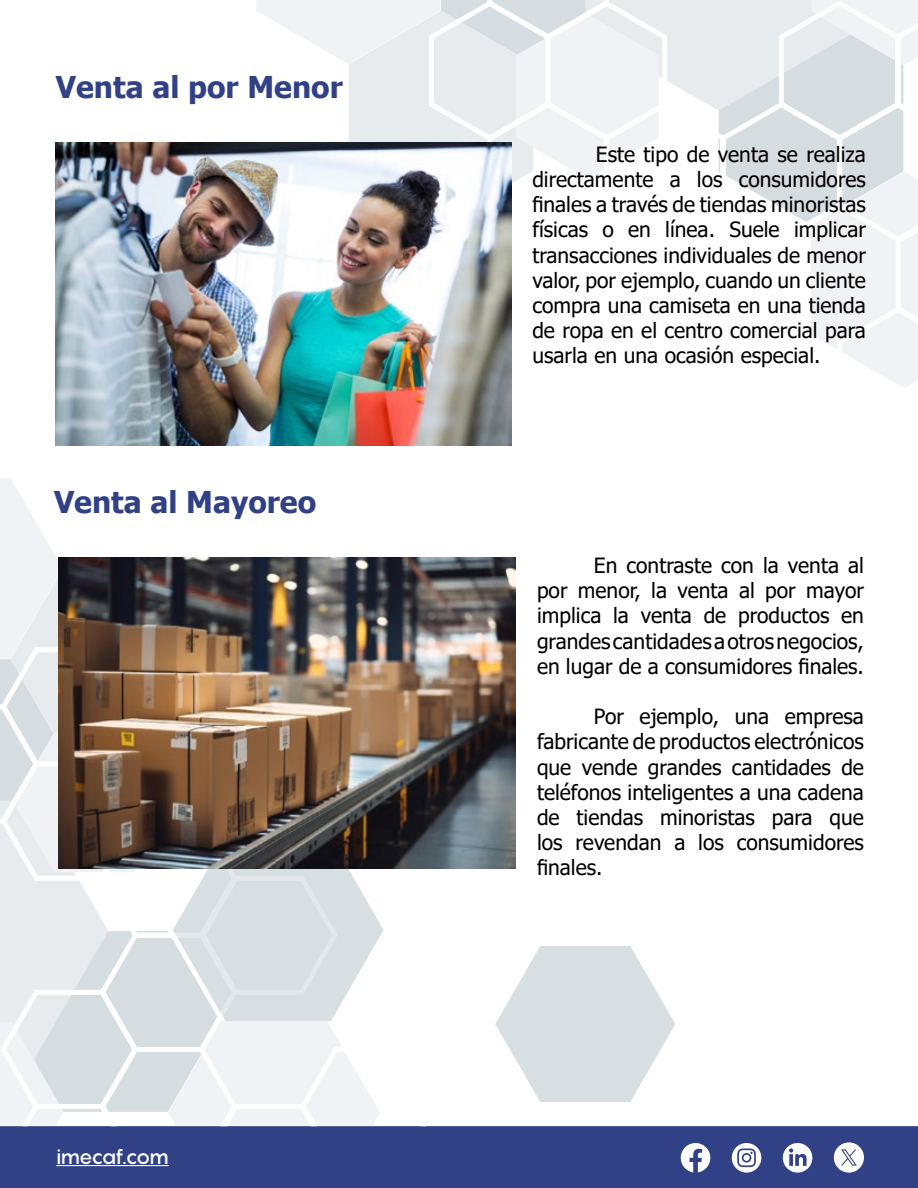
<style>
.page{position:relative;width:918px;height:1188px;background:#fff}
.page>*{position:absolute;margin:0;border:0;box-sizing:border-box;transform-origin:0 0}
.t1{font:700 30px "Tahoma";color:#314185}
.t2{font:21px/25.2px "Tahoma";color:#000;text-align:justify}
.t3{font:500 21px "Pangram";letter-spacing:-.075em;color:#fff}
</style>
<div class="page">
<svg style="left:256px;top:0;width:169px;height:143px"></svg>
<svg style="left:425px;top:0;width:493px;height:446px"></svg>
<div style="left:0;top:1126px;width:918px;height:62px;background:#314185;border:2px solid #314185"></div>
<hr style="left:56px;top:1165px;width:113px;height:1px;background:#fff">
<svg style="left:681px;top:1143px;width:29px;height:29px"></svg>
<svg style="left:732px;top:1143px;width:29px;height:30px"></svg>
<svg style="left:783px;top:1143px;width:29px;height:30px"></svg>
<svg style="left:834px;top:1142px;width:30px;height:31px"></svg>
<svg style="left:495px;top:946px;width:180px;height:156px"></svg>
<svg style="left:0;top:478px;width:59px;height:165px"></svg>
<svg style="left:0;top:643px;width:441px;height:483px"></svg>
<img style="left:56px;top:143px;width:455px;height:303px">
<img style="left:59px;top:557px;width:457px;height:311px">
<h1 class="t1" style="left:56px;top:66px;width:288px">Venta al por Menor</h1>
<h1 class="t1" style="left:54px;top:481px;width:264px">Venta al Mayoreo</h1>
<p class="t3" style="left:56px;top:1142px;width:114px">imecaf.com</p>
<p class="t2" style="left:532px;top:143px;width:335px;text-indent:64px">Este tipo de venta se realiza directamente a los consumidores finales a través de tiendas minoristas físicas o en línea. Suele implicar transacciones individuales de menor valor, por ejemplo, cuando un cliente compra una camiseta en una tienda de ropa en el centro comercial para usarla en una ocasión especial.</p>
<p class="t2" style="left:537px;top:554px;width:329px;text-indent:57px">En contraste con la venta al por menor, la venta al por mayor implica la venta de productos en grandes cantidades a otros negocios, en lugar de a consumidores finales.</p>
<p class="t2" style="left:537px;top:705px;width:329px;text-indent:57px">Por ejemplo, una empresa fabricante de productos electrónicos que vende grandes cantidades de teléfonos inteligentes a una cadena de tiendas minoristas para que los revendan a los consumidores finales.</p>
</div>
